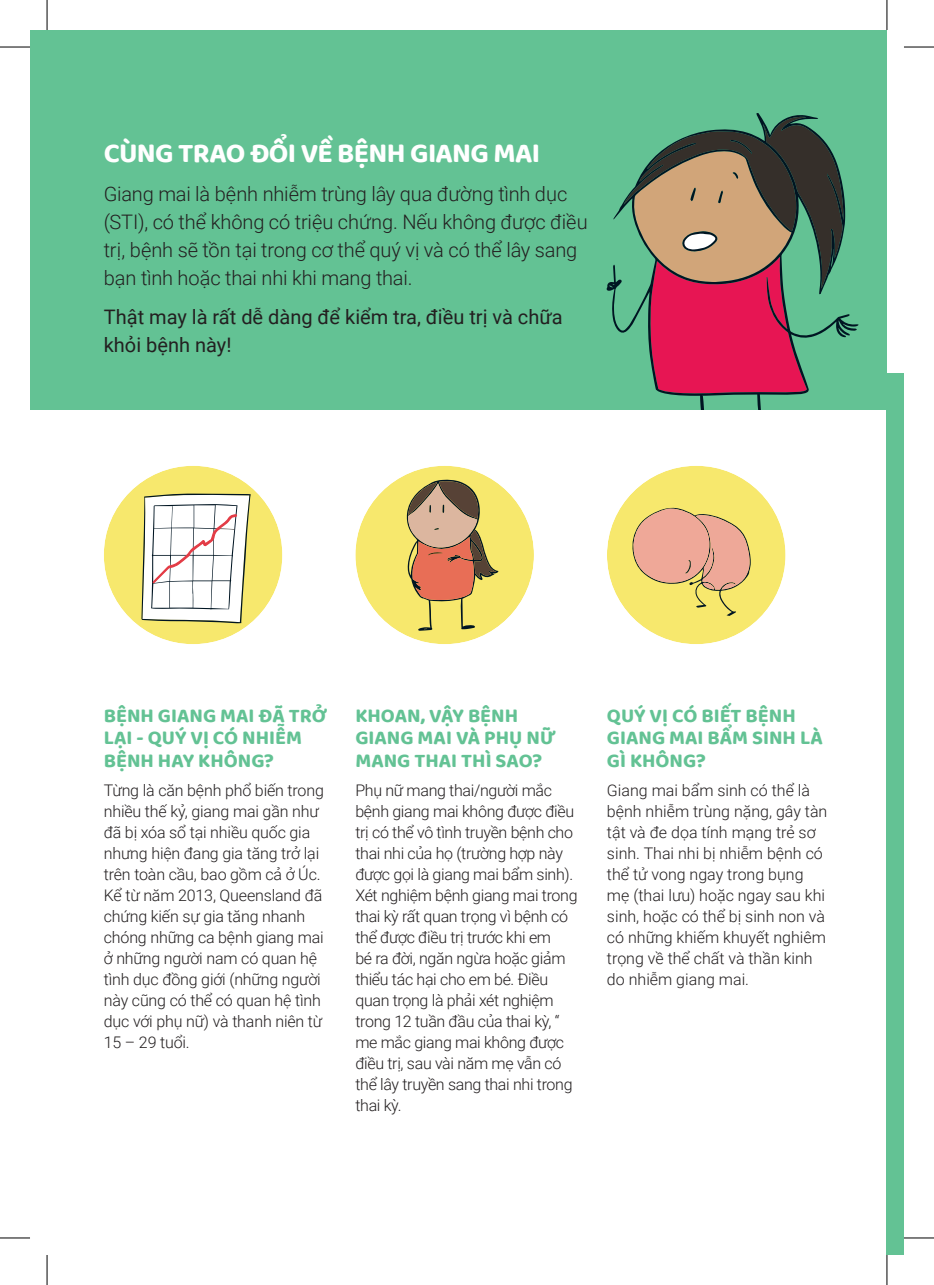
<style>
.page{position:relative;width:934px;height:1285px;background:#fff}
.page>*{position:absolute;margin:0;border:0;box-sizing:border-box;transform-origin:0 0}
.t1{font:700 28px "Baloo 2";letter-spacing:-.02em;color:#fff}
.t2{font:300 20px/28px "Roboto";letter-spacing:-.005em;color:#231f20}
.t3{font:700 20px/22.4px "Baloo 2";color:#63c294}
.t4{font:20px/28px "Roboto";color:#231f20}
.t5{font:300 16px/21px "Roboto";letter-spacing:-.01em;color:#231f20}
</style>
<div class="page">
<div style="left:886px;top:373px;width:17px;height:882px;background:#63c294"></div>
<div style="left:30px;top:30px;width:856px;height:379px;background:#63c294"></div>
<svg style="left:606px;top:113px;width:252px;height:225px"></svg>
<svg style="left:623px;top:117px;width:220px;height:292px"></svg>
<div style="left:104px;top:466px;width:178px;height:178px;background:#f7e86d;border-radius:50%"></div>
<svg style="left:141px;top:493px;width:110px;height:130px;background:#e6e3d9"></svg>
<div style="left:355px;top:466px;width:178px;height:178px;background:#f7e86d;border-radius:50%"></div>
<svg style="left:406px;top:479px;width:92px;height:152px"></svg>
<div style="left:606px;top:466px;width:179px;height:178px;background:#f7e86d;border-radius:50%"></div>
<svg style="left:632px;top:507px;width:118px;height:109px"></svg>
<hr style="left:0;top:47px;width:30px;height:1px;background:#000">
<hr style="left:903px;top:47px;width:30px;height:1px;background:#000">
<hr style="left:0;top:1237px;width:30px;height:1px;background:#000">
<hr style="left:903px;top:1237px;width:30px;height:1px;background:#000">
<hr style="left:47px;top:0;width:1px;height:30px;background:#000">
<hr style="left:47px;top:1255px;width:1px;height:30px;background:#000">
<hr style="left:886px;top:0;width:1px;height:30px;background:#000">
<hr style="left:886px;top:1255px;width:1px;height:30px;background:#000">
<h1 class="t1" style="left:104px;top:135px;width:437px">CÙNG TRAO ĐỔI VỀ BỆNH GIANG MAI</h1>
<p class="t2" style="left:104px;top:179px;width:485px">Giang mai là bệnh nhiễm trùng lây qua đường tình dục (STI), có thể không có triệu chứng. Nếu không được điều trị, bệnh sẽ tồn tại trong cơ thể quý vị và có thể lây sang bạn tình hoặc thai nhi khi mang thai.</p>
<p class="t4" style="left:104px;top:302px;width:460px">Thật may là rất dễ dàng để kiểm tra, điều trị và chữa khỏi bệnh này!</p>
<p class="t3" style="left:104px;top:704px;width:224px">BỆNH GIANG MAI ĐÃ TRỞ<br>LẠI - QUÝ VỊ CÓ NHIỄM<br>BỆNH HAY KHÔNG?</p>
<p class="t5" style="left:104px;top:779px;width:221px">Từng là căn bệnh phổ biến trong nhiều thế kỷ, giang mai gần như đã bị xóa sổ tại nhiều quốc gia nhưng hiện đang gia tăng trở lại trên toàn cầu, bao gồm cả ở Úc.<br>Kể từ năm 2013, Queensland đã chứng kiến sự gia tăng nhanh chóng những ca bệnh giang mai ở những người nam có quan hệ tình dục đồng giới (những người này cũng có thể có quan hệ tình dục với phụ nữ) và thanh niên từ<br>15 – 29 tuổi.</p>
<p class="t3" style="left:355px;top:704px;width:201px">KHOAN, VẬY BỆNH<br>GIANG MAI VÀ PHỤ NỮ<br>MANG THAI THÌ SAO?</p>
<p class="t5" style="left:355px;top:779px;width:224px">Phụ nữ mang thai/người mắc bệnh giang mai không được điều trị có thể vô tình truyền bệnh cho thai nhi của họ (trường hợp này được gọi là giang mai bẩm sinh).<br>Xét nghiệm bệnh giang mai trong thai kỳ rất quan trọng vì bệnh có thể được điều trị trước khi em<br>bé ra đời, ngăn ngừa hoặc giảm thiểu tác hại cho em bé. Điều quan trọng là phải xét nghiệm trong 12 tuần đầu của thai kỳ, “ me mắc giang mai không được điều trị, sau vài năm mẹ vẫn có thể lây truyền sang thai nhi trong thai kỳ.</p>
<p class="t3" style="left:606px;top:704px;width:217px">QUÝ VỊ CÓ BIẾT BỆNH<br>GIANG MAI BẨM SINH LÀ<br>GÌ KHÔNG?</p>
<p class="t5" style="left:606px;top:779px;width:222px">Giang mai bẩm sinh có thể là bệnh nhiễm trùng nặng, gây tàn tật và đe dọa tính mạng trẻ sơ sinh. Thai nhi bị nhiễm bệnh có thể tử vong ngay trong bụng mẹ (thai lưu) hoặc ngay sau khi sinh, hoặc có thể bị sinh non và có những khiếm khuyết nghiêm trọng về thể chất và thần kinh do nhiễm giang mai.</p>
</div>
